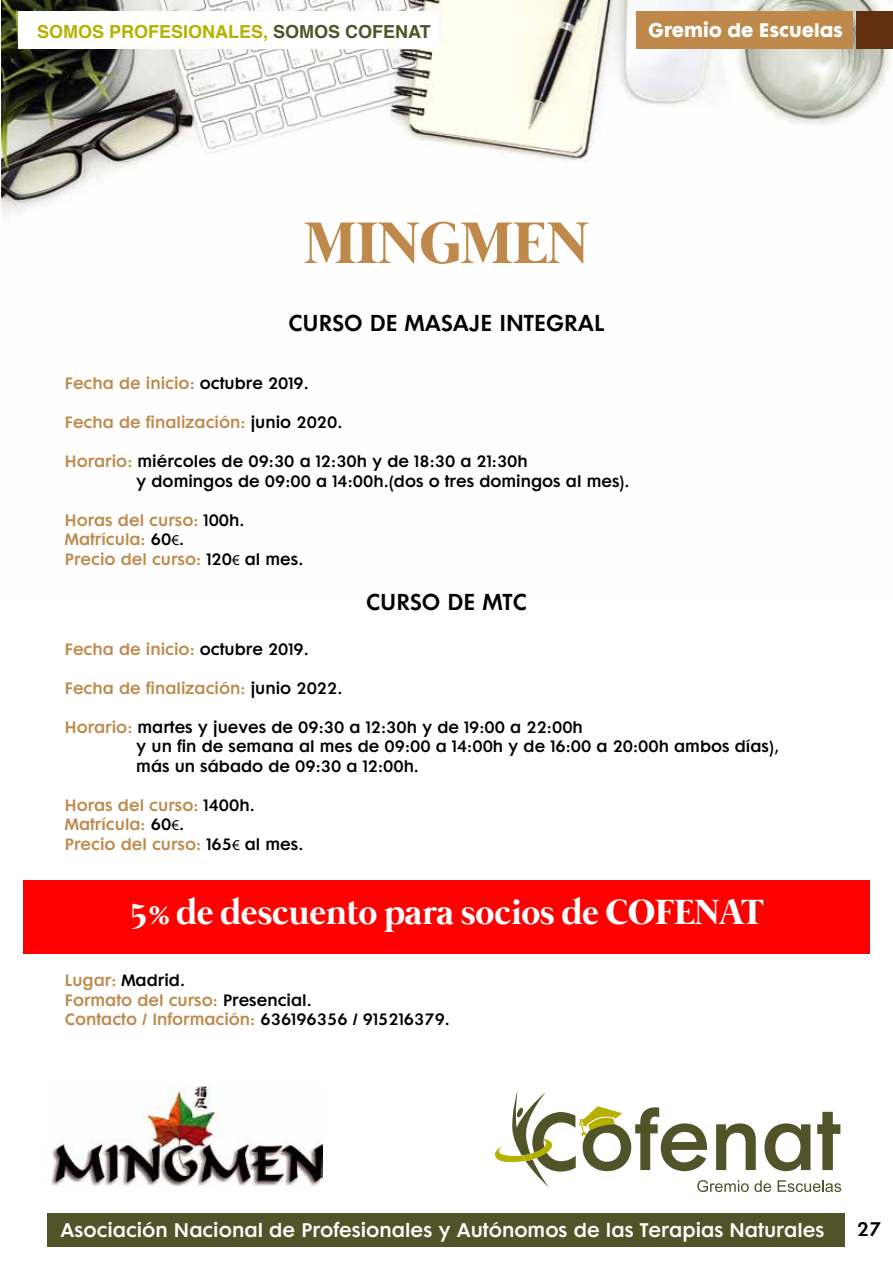
<style>
.page{position:relative;width:893px;height:1263px;background:#fff}
.page>*{position:absolute;margin:0;border:0;box-sizing:border-box;transform-origin:0 0}
.t1{font:700 60px "Mermaid";color:#be894a}
.t2{font:700 36px "Mermaid";color:#fff}
.t3{font:21px "Futura Maxi CG Demi";color:#000}
.t4{font:18px "Futura Maxi CG Demi";color:#fff}
.t5{font:700 18px "Helvetica";color:#b6b100}
.t6{font:18px "Futura Maxi CG Bold";color:#fff}
.t7{font:18px "Futura Maxi CG Demi";color:#000}
.t8{font:15px/19.5px "Futura Maxi CG Demi";color:#be894a}
.t9{font:15px/19.5px "Futura Maxi CG Demi";color:#000}
.s1{color:#515429}
.s2{color:#000}
.s3{color:#be894a}
.s4{font-family:"Myriad Pro";color:#000}
</style>
<div class="page">
<div style="left:23px;top:880px;width:847px;height:74px;background:#f00"></div>
<svg style="left:495px;top:1090px;width:346px;height:102px"></svg>
<img style="left:1px;top:0;width:890px;height:214px">
<div style="left:48px;top:1214px;width:797px;height:33px;background:#515429"></div>
<div style="left:856px;top:11px;width:37px;height:38px;background:#63300f"></div>
<div style="left:636px;top:11px;width:217px;height:38px;background:#be894a"></div>
<div style="left:18px;top:11px;width:421px;height:38px;background:#fff"></div>
<img style="left:51px;top:1087px;width:272px;height:99px">
<p class="t5" style="left:37px;top:17px;width:395px">SOMOS PROFESIONALES, <span class="s1">SOMOS COFENAT</span></p>
<p class="t6" style="left:648px;top:18px;width:196px">Gremio de Escuelas</p>
<h1 class="t1" style="left:304px;top:209px;width:286px">MINGMEN</h1>
<h3 class="t3" style="left:288px;top:310px;width:318px">CURSO DE MASAJE INTEGRAL</h3>
<p class="t8" style="left:65px;top:375px;width:246px">Fecha de inicio: <span class="s2">octubre 2019.</span></p>
<p class="t8" style="left:65px;top:414px;width:279px">Fecha de finalización: <span class="s2">junio 2020.</span></p>
<p class="t9" style="left:136px;top:453px;width:495px;text-indent:-71px"><span class="s3">Horario:</span> miércoles de 09:30 a 12:30h y de 18:30 a 21:30h<br>y domingos de 09:00 a 14:00h.(dos o tres domingos al mes).</p>
<p class="t8" style="left:65px;top:511px;width:240px">Horas del curso: <span class="s2">100h.<br></span>Matrícula: <span class="s2">60</span><span class="s4">€</span><span class="s2">.<br></span>Precio del curso: <span class="s2">120</span><span class="s4">€</span> <span class="s2">al mes.</span></p>
<h3 class="t3" style="left:366px;top:589px;width:162px">CURSO DE MTC</h3>
<p class="t8" style="left:65px;top:640px;width:246px">Fecha de inicio: <span class="s2">octubre 2019.</span></p>
<p class="t8" style="left:65px;top:679px;width:279px">Fecha de finalización: <span class="s2">junio 2022.</span></p>
<p class="t9" style="left:136px;top:718px;width:644px;text-indent:-71px"><span class="s3">Horario:</span> martes y jueves de 09:30 a 12:30h y de 19:00 a 22:00h<br>y un fin de semana al mes de 09:00 a 14:00h y de 16:00 a 20:00h ambos días), más un sábado de 09:30 a 12:00h.</p>
<p class="t8" style="left:65px;top:796px;width:240px">Horas del curso: <span class="s2">1400h.<br></span>Matrícula: <span class="s2">60</span><span class="s4">€</span><span class="s2">.<br></span>Precio del curso: <span class="s2">165</span><span class="s4">€</span> <span class="s2">al mes.</span></p>
<h2 class="t2" style="left:129px;top:891px;width:636px">5% de descuento para socios de COFENAT</h2>
<p class="t8" style="left:65px;top:972px;width:387px">Lugar: <span class="s2">Madrid.<br></span>Formato del curso: <span class="s2">Presencial.<br></span>Contacto / Información: <span class="s2">636196356 / 915216379.</span></p>
<p class="t4" style="left:60px;top:1219px;width:765px">Asociación Nacional de Profesionales y Autónomos de las Terapias Naturales</p>
<p class="t7" style="left:857px;top:1218px;width:26px">27</p>
</div>
